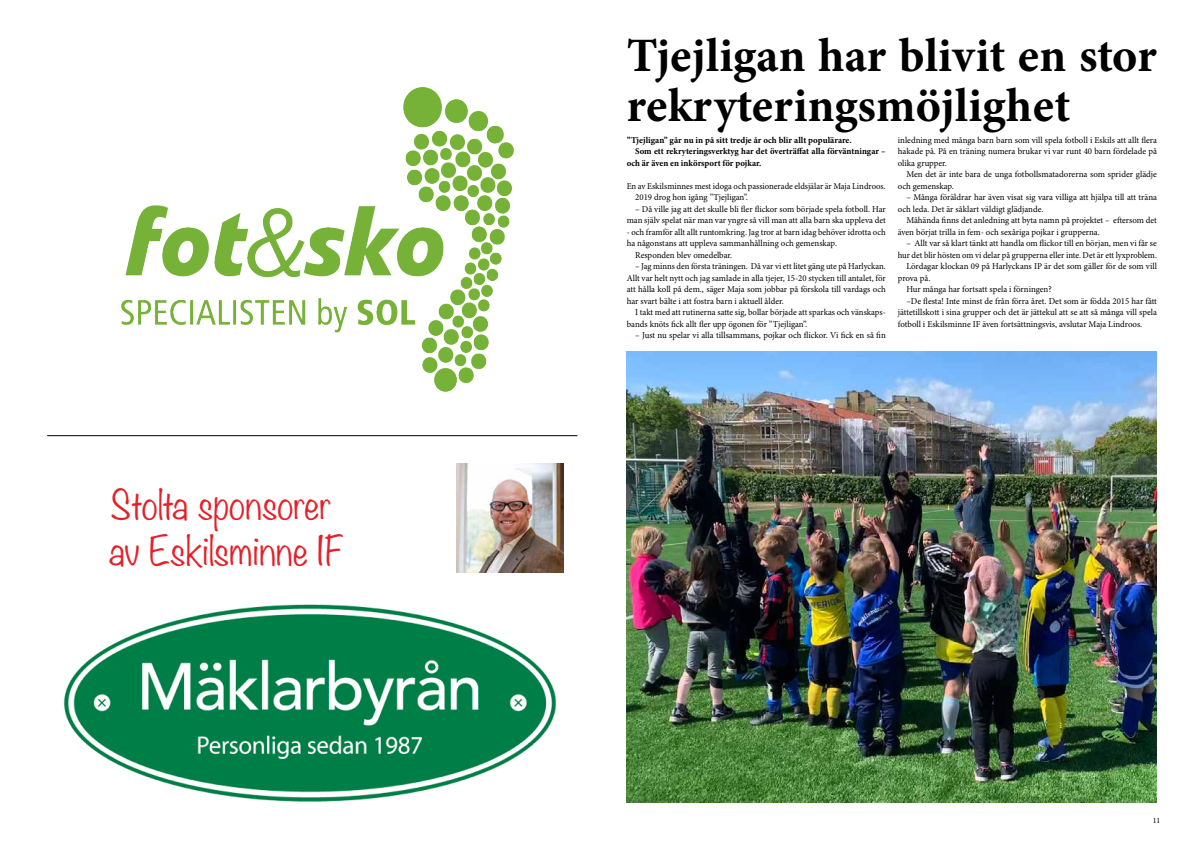
<style>
.page{position:relative;width:1191px;height:842px;background:#fff}
.page>*{position:absolute;margin:0;border:0;box-sizing:border-box;transform-origin:0 0}
.t1{font:48px/50px "Minion Variable Concept";color:#000}
.t2{font:300 36px/46px "Noteworthy";color:#e52029}
.t3{font:9px/11.5px "Minion Pro";color:#000}
.t4{font:9px/11.5px "Minion Pro";color:#000;scale:.96 1}
.t5{font:700 9px "Minion Pro";letter-spacing:-.005em;color:#000}
.t6{font:8px "Minion Pro";color:#000}
</style>
<div class="page">
<img style="left:626px;top:352px;width:531px;height:450px">
<img style="left:457px;top:463px;width:107px;height:109px">
<img style="left:63px;top:604px;width:493px;height:198px">
<hr style="left:47px;top:435px;width:530px;height:1px;background:#000">
<img style="left:122px;top:88px;width:391px;height:303px">
<h2 class="t2" style="left:108px;top:480px;width:236px">Stolta sponsorer av Eskilsminne IF</h2>
<h1 class="t1" style="left:626px;top:30px;width:532px">Tjejligan har blivit en stor rekryteringsmöjlighet</h1>
<p class="t5" style="left:626px;top:133px;width:226px">”Tjejligan” går nu in på sitt tredje år och blir allt populärare.</p>
<p class="t5" style="left:635px;top:145px;width:252px">Som ett rekryteringsverktyg har det överträffat alla förväntningar –</p>
<p class="t5" style="left:626px;top:156px;width:136px">och är även en inkörsport för pojkar.</p>
<p class="t4" style="left:635px;top:180px;width:262px;text-indent:-9px">En av Eskilsminnes mest idoga och passionerade eldsjälar är Maja Lindroos.<br>2019 drog hon igång ”Tjejligan”.</p>
<p class="t3" style="left:626px;top:203px;width:261px;text-align:right">– Då ville jag att det skulle bli fler flickor som började spela fotboll. Har man själv spelat när man var yngre så vill man att alla barn ska uppleva det</p>
<p class="t3" style="left:626px;top:226px;width:261px">- och framför allt allt runtomkring. Jag tror at barn idag behöver idrotta och</p>
<p class="t3" style="left:626px;top:238px;width:212px">ha någonstans att uppleva sammanhållning och gemenskap.</p>
<p class="t3" style="left:635px;top:249px;width:99px">Responden blev omedelbar.</p>
<p class="t4" style="left:626px;top:261px;width:271px;text-align:justify;text-indent:9px">– Jag minns den första träningen. Då var vi ett litet gäng ute på Harlyckan.<br>Allt var helt nytt och jag samlade in alla tjejer, 15-20 stycken till antalet, för att hålla koll på dem., säger Maja som jobbar på förskola till vardags och har svart bälte i att fostra barn i aktuell ålder.</p>
<p class="t3" style="left:626px;top:307px;width:261px;text-indent:9px">I takt med att rutinerna satte sig, bollar började att sparkas och vänskaps&shy;bands knöts fick allt fler upp ögonen för ”Tjejligan”.</p>
<p class="t3" style="left:635px;top:330px;width:252px">– Just nu spelar vi alla tillsammans, pojkar och flickor. Vi fick en så fin</p>
<p class="t3" style="left:897px;top:134px;width:261px;text-align:justify">inledning med många barn barn som vill spela fotboll i Eskils att allt flera hakade på. På en träning numera brukar vi var runt 40 barn fördelade på olika grupper.</p>
<p class="t3" style="left:897px;top:169px;width:261px;text-indent:9px">Men det är inte bara de unga fotbollsmatadorerna som sprider glädje och gemenskap.</p>
<p class="t3" style="left:897px;top:192px;width:261px;text-indent:9px">– Många föräldrar har även visat sig vara villiga att hjälpa till att träna och leda. Det är såklart väldigt glädjande.</p>
<p class="t3" style="left:897px;top:215px;width:261px;text-indent:9px">Måhända finns det anledning att byta namn på projektet – eftersom det även börjat trilla in fem- och sexåriga pojkar i grupperna.</p>
<p class="t3" style="left:906px;top:238px;width:252px">– Allt var så klart tänkt att handla om flickor till en början, men vi får se</p>
<p class="t4" style="left:897px;top:249px;width:271px">hur det blir hösten om vi delar på grupperna eller inte. Det är ett lyxproblem.</p>
<p class="t3" style="left:906px;top:261px;width:252px">Lördagar klockan 09 på Harlyckans IP är det som gäller för de som vill</p>
<p class="t3" style="left:897px;top:272px;width:34px">prova på.</p>
<p class="t3" style="left:906px;top:284px;width:147px">Hur många har fortsatt spela i förningen?</p>
<p class="t3" style="left:906px;top:295px;width:252px">–De flesta! Inte minst de från förra året. Det som är födda 2015 har fått</p>
<p class="t3" style="left:897px;top:307px;width:261px">jättetillskott i sina grupper och det är jättekul att se att så många vill spela</p>
<p class="t3" style="left:897px;top:318px;width:246px">fotboll i Eskilsminne IF även fortsättningsvis, avslutar Maja Lindroos.</p>
<p class="t6" style="left:1152px;top:815px;width:9px">11</p>
</div>
